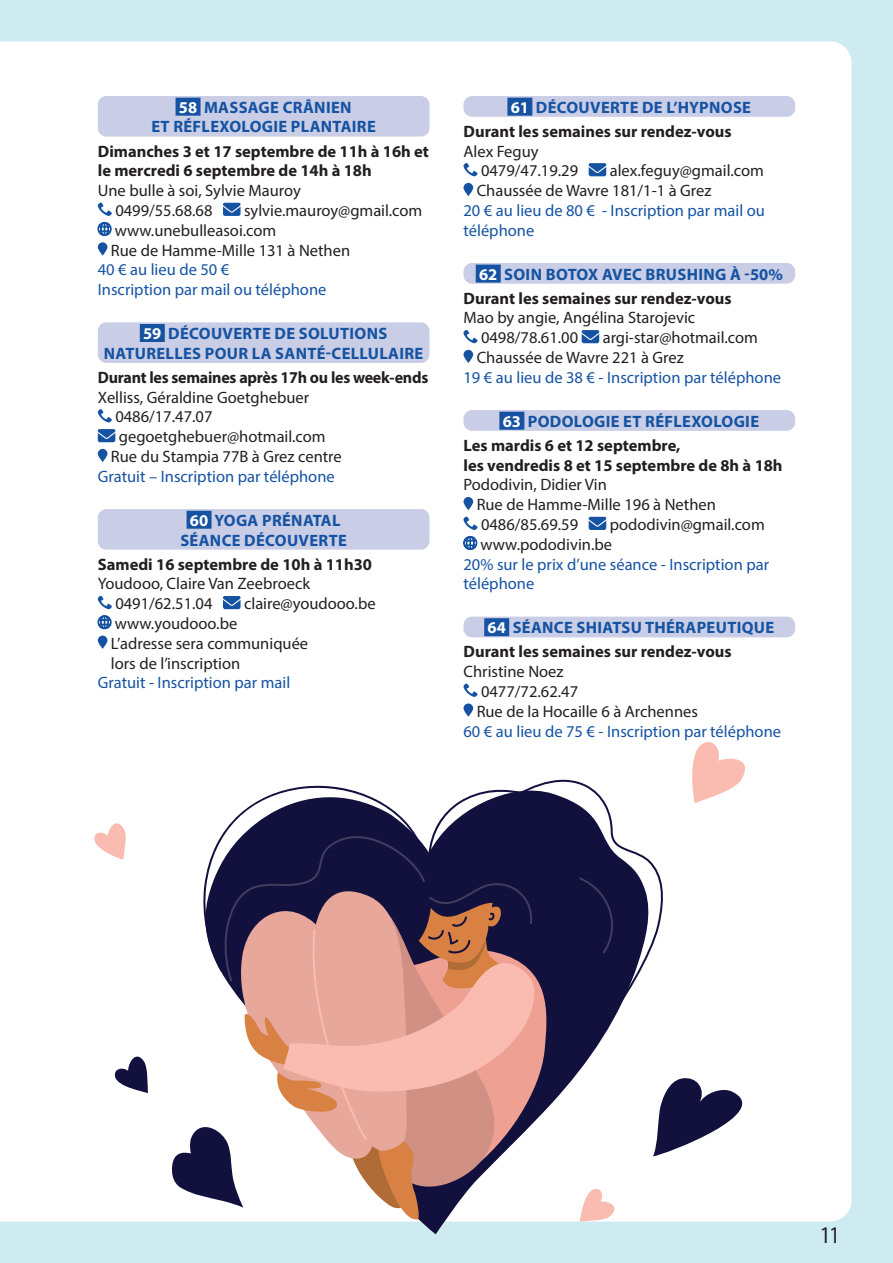
<style>
.page{position:relative;width:893px;height:1263px;background:#cdebf1}
.page>*{position:absolute;margin:0;border:0;box-sizing:border-box;transform-origin:0 0}
.t1{font:condensed 24px "Myriad Pro";color:#231f20}
.t2{font:16.5px/19.8px "Myriad Pro";color:#231f20}
.t3{font:700 16.5px/24px "Myriad Pro";color:#231f20}
.t4{font:16.5px/19.8px "Myriad Pro";color:#1553a2}
.t5{font:700 16.5px/19.8px "Myriad Pro";letter-spacing:.02em;color:#1553a2;text-align:center}
.s1{color:#fff}
.s2{color:#1553a2}
</style>
<div class="page">
<div style="left:0;top:41px;width:851px;height:1180px;background:#fff"></div>
<div style="left:98px;top:96px;width:331px;height:41px;background:#c9cde6;border-radius:9px"></div>
<div style="left:176px;top:98px;width:25px;height:18px;background:#1553a2"></div>
<div style="left:98px;top:322px;width:331px;height:41px;background:#c9cde6;border-radius:9px"></div>
<div style="left:140px;top:324px;width:25px;height:18px;background:#1553a2"></div>
<div style="left:98px;top:509px;width:331px;height:41px;background:#c9cde6;border-radius:9px"></div>
<div style="left:187px;top:511px;width:25px;height:18px;background:#1553a2"></div>
<svg style="left:98px;top:202px;width:14px;height:14px"></svg>
<svg style="left:223px;top:203px;width:18px;height:13px"></svg>
<svg style="left:98px;top:222px;width:13px;height:14px"></svg>
<svg style="left:98px;top:242px;width:9px;height:14px"></svg>
<svg style="left:98px;top:409px;width:14px;height:13px"></svg>
<svg style="left:98px;top:429px;width:17px;height:13px"></svg>
<svg style="left:98px;top:449px;width:9px;height:13px"></svg>
<svg style="left:98px;top:596px;width:14px;height:13px"></svg>
<svg style="left:223px;top:596px;width:18px;height:13px"></svg>
<svg style="left:98px;top:615px;width:13px;height:14px"></svg>
<svg style="left:98px;top:636px;width:9px;height:13px"></svg>
<div style="left:463px;top:96px;width:332px;height:21px;background:#c9cde6;border-radius:9px"></div>
<div style="left:507px;top:98px;width:25px;height:18px;background:#1553a2"></div>
<div style="left:463px;top:263px;width:332px;height:21px;background:#c9cde6;border-radius:9px"></div>
<div style="left:476px;top:265px;width:25px;height:18px;background:#1553a2"></div>
<div style="left:463px;top:410px;width:332px;height:21px;background:#c9cde6;border-radius:9px"></div>
<div style="left:499px;top:412px;width:25px;height:18px;background:#1553a2"></div>
<div style="left:463px;top:617px;width:332px;height:20px;background:#c9cde6;border-radius:9px"></div>
<div style="left:484px;top:618px;width:25px;height:18px;background:#1553a2"></div>
<svg style="left:463px;top:163px;width:15px;height:13px"></svg>
<svg style="left:589px;top:163px;width:17px;height:13px"></svg>
<svg style="left:463px;top:183px;width:10px;height:13px"></svg>
<svg style="left:463px;top:330px;width:15px;height:13px"></svg>
<svg style="left:582px;top:330px;width:17px;height:13px"></svg>
<svg style="left:463px;top:350px;width:10px;height:13px"></svg>
<svg style="left:463px;top:497px;width:10px;height:13px"></svg>
<svg style="left:463px;top:517px;width:15px;height:13px"></svg>
<svg style="left:589px;top:517px;width:17px;height:13px"></svg>
<svg style="left:463px;top:536px;width:14px;height:14px"></svg>
<svg style="left:463px;top:683px;width:15px;height:14px"></svg>
<svg style="left:463px;top:703px;width:10px;height:14px"></svg>
<svg style="left:113px;top:1050px;width:35px;height:43px;background:#87869d"></svg>
<svg style="left:94px;top:817px;width:34px;height:43px"></svg>
<svg style="left:171px;top:737px;width:596px;height:484px;background:#bdadb3"></svg>
<p class="t5" style="left:151px;top:97px;width:226px"><span class="s1">58</span> MASSAGE CRÂNIEN<br>ET RÉFLEXOLOGIE PLANTAIRE</p>
<p class="t3" style="left:98px;top:141px;width:333px;line-height:19.8px">Dimanches 3 et 17 septembre de 11h à 16h et le mercredi 6 septembre de 14h à 18h</p>
<p class="t2" style="left:115px;top:180px;width:187px;text-indent:-18px">Une bulle à soi, Sylvie Mauroy<br>0499/55.68.68</p>
<p class="t2" style="left:111px;top:200px;width:313px;text-indent:133px">sylvie.mauroy@gmail.com www.unebulleasoi.com<br>Rue de Hamme-Mille 131 à Nethen</p>
<p class="t4" style="left:98px;top:260px;width:230px">40 € au lieu de 50 €<br>Inscription par mail ou téléphone</p>
<p class="t5" style="left:104px;top:323px;width:321px"><span class="s1">59</span> DÉCOUVERTE DE SOLUTIONS<br>NATURELLES POUR LA SANTÉ-CELLULAIRE</p>
<p class="t3" style="left:98px;top:365px;width:332px">Durant les semaines après 17h ou les week-ends</p>
<p class="t2" style="left:98px;top:387px;width:213px">Xelliss, Géraldine Goetghebuer</p>
<p class="t2" style="left:115px;top:407px;width:99px">0486/17.47.07</p>
<p class="t2" style="left:119px;top:427px;width:208px">gegoetghebuer@hotmail.com</p>
<p class="t2" style="left:111px;top:446px;width:232px">Rue du Stampia 77B à Grez centre</p>
<p class="t4" style="left:98px;top:466px;width:238px">Gratuit – Inscription par téléphone</p>
<p class="t5" style="left:180px;top:510px;width:168px"><span class="s1">60</span> YOGA PRÉNATAL<br>SÉANCE DÉCOUVERTE</p>
<p class="t3" style="left:98px;top:551px;width:276px">Samedi 16 septembre de 10h à 11h30</p>
<p class="t2" style="left:115px;top:574px;width:196px;text-indent:-18px">Youdooo, Claire Van Zeebroeck<br>0491/62.51.04</p>
<p class="t2" style="left:244px;top:593px;width:133px">claire@youdooo.be</p>
<p class="t2" style="left:111px;top:613px;width:199px">www.youdooo.be<br>L’adresse sera communiquée lors de l’inscription</p>
<p class="t4" style="left:98px;top:673px;width:194px">Gratuit - Inscription par mail</p>
<p class="t3" style="left:463px;top:95px;width:289px;text-indent:47px"><span class="s1">61</span> <span class="s2">DÉCOUVERTE DE L’HYPNOSE<br></span>Durant les semaines sur rendez-vous</p>
<p class="t2" style="left:481px;top:141px;width:99px;text-indent:-18px">Alex Feguy<br>0479/47.19.29</p>
<p class="t2" style="left:477px;top:161px;width:289px;text-indent:133px">alex.feguy@gmail.com<br>Chaussée de Wavre 181/1-1 à Grez</p>
<p class="t4" style="left:463px;top:200px;width:303px">20 € au lieu de 80 € - Inscription par mail ou téléphone</p>
<p class="t3" style="left:463px;top:261px;width:321px;text-indent:16px"><span class="s1">62</span> <span class="s2">SOIN BOTOX AVEC BRUSHING À -50%<br></span>Durant les semaines sur rendez-vous</p>
<p class="t2" style="left:481px;top:308px;width:216px;text-indent:-18px">Mao by angie, Angélina Starojevic<br>0498/78.61.00</p>
<p class="t2" style="left:477px;top:328px;width:283px;text-indent:126px">argi-star@hotmail.com<br>Chaussée de Wavre 221 à Grez</p>
<p class="t4" style="left:463px;top:367px;width:319px">19 € au lieu de 38 € - Inscription par téléphone</p>
<p class="t3" style="left:463px;top:409px;width:297px;text-indent:39px"><span class="s1">63</span> <span class="s2">PODOLOGIE ET RÉFLEXOLOGIE<br></span>Les mardis 6 et 12 septembre,</p>
<p class="t3" style="left:463px;top:452px;width:321px">les vendredis 8 et 15 septembre de 8h à 18h</p>
<p class="t2" style="left:477px;top:475px;width:241px;text-indent:-13px">Pododivin, Didier Vin<br>Rue de Hamme-Mille 196 à Nethen<br>0486/85.69.59</p>
<p class="t2" style="left:480px;top:514px;width:286px;text-indent:129px">pododivin@gmail.com www.pododivin.be</p>
<p class="t4" style="left:463px;top:554px;width:307px">20% sur le prix d’une séance - Inscription par téléphone</p>
<p class="t3" style="left:463px;top:615px;width:312px;text-indent:24px"><span class="s1">64</span> <span class="s2">SÉANCE SHIATSU THÉRAPEUTIQUE<br></span>Durant les semaines sur rendez-vous</p>
<p class="t2" style="left:477px;top:661px;width:223px;text-indent:-13px">Christine Noez<br>0477/72.62.47<br>Rue de la Hocaille 6 à Archennes</p>
<p class="t4" style="left:463px;top:721px;width:319px">60 € au lieu de 75 € - Inscription par téléphone</p>
<h1 class="t1" style="left:820px;top:1220px;width:20px">11</h1>
</div>
